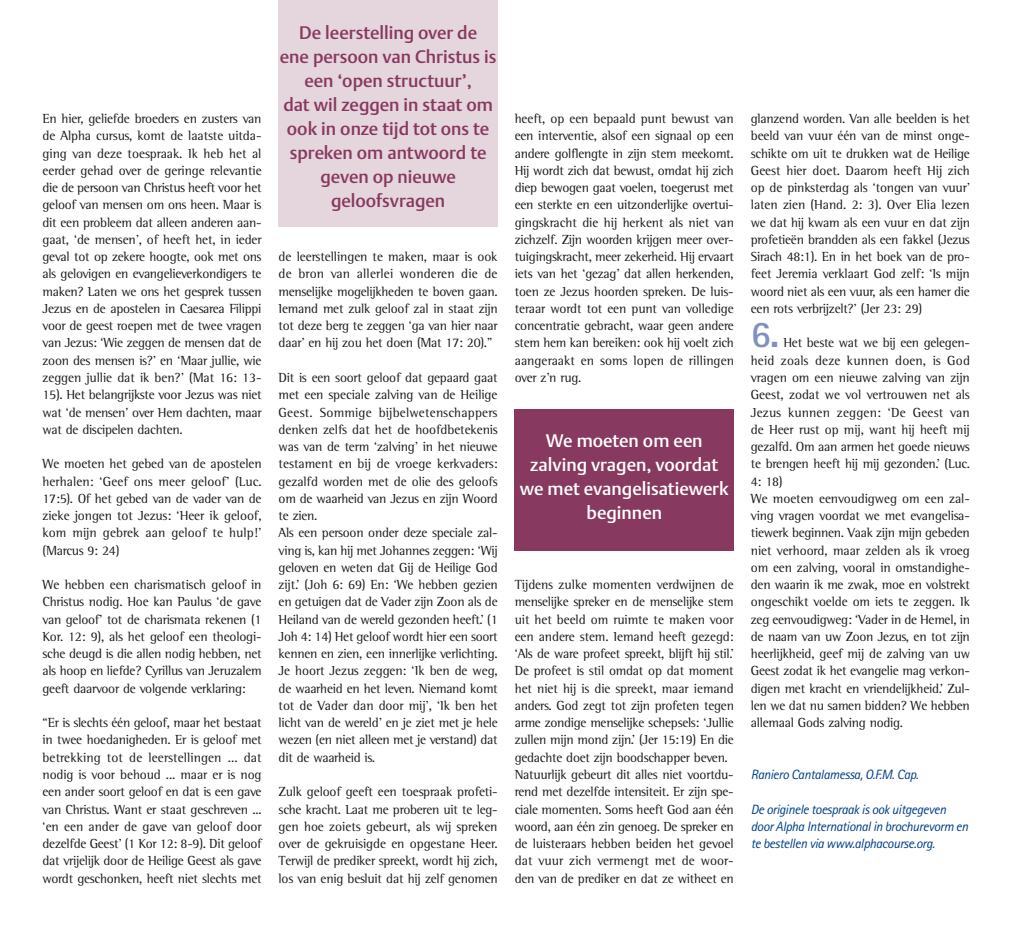
<style>
.page{position:relative;width:1021px;height:936px;background:#fff}
.page>*{position:absolute;margin:0;border:0;box-sizing:border-box;transform-origin:0 0}
.platte_tekst{font:700 37.5px "Rotis Sans Serif";color:#8190c0}
.streamer{font:18px/24px "DTL Argo ST Medium";color:#87395f;text-align:center}
.streamer-2{font:18px/24px "DTL Argo ST Medium";color:#fff;text-align:center}
.platte_tekst-2{font:13.5px/17.2px "Rotis Semi Serif";letter-spacing:-.02em;color:#1b1b1f;text-align:justify}
.schrijver{font:italic 13.5px/17.2px "Rotis Sans Serif";letter-spacing:-.03em;color:#004188}
</style>
<div class="page">
<div style="left:279px;top:0;width:218px;height:226px;background:#e5d5dd"></div>
<div style="left:514px;top:409px;width:219px;height:141px;background:#87395f"></div>
<p class="platte_tekst-2" style="left:43px;top:110px;width:221px">En hier, geliefde broeders en zusters van de Alpha cursus, komt de laatste uitda&shy;ging van deze toespraak. Ik heb het al eerder gehad over de geringe relevantie die de persoon van Christus heeft voor het geloof van mensen om ons heen. Maar is dit een probleem dat alleen anderen aan&shy;gaat, ‘de mensen’, of heeft het, in ieder geval tot op zekere hoogte, ook met ons als gelovigen en evangelieverkondigers te maken? Laten we ons het gesprek tussen Jezus en de apostelen in Caesarea Filippi voor de geest roepen met de twee vragen van Jezus: ‘Wie zeggen de mensen dat de zoon des mensen is?’ en ‘Maar jullie, wie zeggen jullie dat ik ben?’ (Mat 16: 13- 15). Het belangrijkste voor Jezus was niet wat ‘de mensen’ over Hem dachten, maar wat de discipelen dachten.</p>
<p class="platte_tekst-2" style="left:43px;top:455px;width:221px">We moeten het gebed van de apostelen herhalen: ‘Geef ons meer geloof’ (Luc.<br>17:5). Of het gebed van de vader van de zieke jongen tot Jezus: ‘Heer ik geloof, kom mijn gebrek aan geloof te hulp!’ (Marcus 9: 24)</p>
<p class="platte_tekst-2" style="left:43px;top:576px;width:220px">We hebben een charismatisch geloof in Christus nodig. Hoe kan Paulus ‘de gave van geloof’ tot de charismata rekenen (1<br>Kor. 12: 9), als het geloof een theologi&shy;sche deugd is die allen nodig hebben, net als hoop en liefde? Cyrillus van Jeruzalem geeft daarvoor de volgende verklaring:</p>
<p class="platte_tekst-2" style="left:43px;top:714px;width:221px">“Er is slechts één geloof, maar het bestaat in twee hoedanigheden. Er is geloof met betrekking tot de leerstellingen ... dat nodig is voor behoud ... maar er is nog een ander soort geloof en dat is een gave van Christus. Want er staat geschreven ... ‘en een ander de gave van geloof door dezelfde Geest’ (1 Kor 12: 8-9). Dit geloof dat vrijelijk door de Heilige Geest als gave wordt geschonken, heeft niet slechts met</p>
<p class="streamer" style="left:299px;top:20px;width:179px">De leerstelling over de</p>
<p class="streamer" style="left:280px;top:44px;width:218px">ene persoon van Christus is een ‘open structuur’,</p>
<p class="streamer" style="left:283px;top:92px;width:211px">dat wil zeggen in staat om ook in onze tijd tot ons te spreken om antwoord te geven op nieuwe</p>
<p class="streamer" style="left:331px;top:188px;width:116px">geloofsvragen</p>
<p class="platte_tekst-2" style="left:279px;top:248px;width:221px">de leerstellingen te maken, maar is ook de bron van allerlei wonderen die de menselijke mogelijkheden te boven gaan.<br>Iemand met zulk geloof zal in staat zijn tot deze berg te zeggen ‘ga van hier naar daar’ en hij zou het doen (Mat 17: 20).”</p>
<p class="platte_tekst-2" style="left:279px;top:369px;width:221px">Dit is een soort geloof dat gepaard gaat met een speciale zalving van de Heilige Geest. Sommige bijbelwetenschappers denken zelfs dat het de hoofdbetekenis was van de term ‘zalving’ in het nieuwe testament en bij de vroege kerkvaders: gezalfd worden met de olie des geloofs om de waarheid van Jezus en zijn Woord te zien.</p>
<p class="platte_tekst-2" style="left:279px;top:524px;width:221px">Als een persoon onder deze speciale zal&shy;ving is, kan hij met Johannes zeggen: ‘Wij geloven en weten dat Gij de Heilige God zijt.’ (Joh 6: 69) En: ‘We hebben gezien en getuigen dat de Vader zijn Zoon als de Heiland van de wereld gezonden heeft.’ (1<br>Joh 4: 14) Het geloof wordt hier een soort kennen en zien, een innerlijke verlichting.<br>Je hoort Jezus zeggen: ‘Ik ben de weg, de waarheid en het leven. Niemand komt tot de Vader dan door mij’, ‘Ik ben het licht van de wereld’ en je ziet met je hele wezen (en niet alleen met je verstand) dat dit de waarheid is.</p>
<p class="platte_tekst-2" style="left:279px;top:783px;width:221px">Zulk geloof geeft een toespraak profeti&shy;sche kracht. Laat me proberen uit te leg&shy;gen hoe zoiets gebeurt, als wij spreken over de gekruisigde en opgestane Heer.<br>Terwijl de prediker spreekt, wordt hij zich, los van enig besluit dat hij zelf genomen</p>
<p class="platte_tekst-2" style="left:514px;top:110px;width:221px">heeft, op een bepaald punt bewust van een interventie, alsof een signaal op een andere golflengte in zijn stem meekomt.<br>Hij wordt zich dat bewust, omdat hij zich diep bewogen gaat voelen, toegerust met een sterkte en een uitzonderlijke overtui&shy;gingskracht die hij herkent als niet van zichzelf. Zijn woorden krijgen meer over&shy;tuigingskracht, meer zekerheid. Hij ervaart iets van het ‘gezag’ dat allen herkenden, toen ze Jezus hoorden spreken. De luis&shy;teraar wordt tot een punt van volledige concentratie gebracht, waar geen andere stem hem kan bereiken: ook hij voelt zich aangeraakt en soms lopen de rillingen over z’n rug.</p>
<p class="streamer-2" style="left:546px;top:429px;width:158px">We moeten om een</p>
<p class="streamer-2" style="left:520px;top:453px;width:210px">zalving vragen, voordat we met evangelisatiewerk beginnen</p>
<p class="platte_tekst-2" style="left:514px;top:576px;width:221px">Tijdens zulke momenten verdwijnen de menselijke spreker en de menselijke stem uit het beeld om ruimte te maken voor een andere stem. Iemand heeft gezegd: ‘Als de ware profeet spreekt, blijft hij stil.’ De profeet is stil omdat op dat moment het niet hij is die spreekt, maar iemand anders. God zegt tot zijn profeten tegen arme zondige menselijke schepsels: ‘Jullie zullen mijn mond zijn.’ (Jer 15:19) En die gedachte doet zijn boodschapper beven.</p>
<p class="platte_tekst-2" style="left:514px;top:765px;width:220px">Natuurlijk gebeurt dit alles niet voortdu&shy;rend met dezelfde intensiteit. Er zijn spe&shy;ciale momenten. Soms heeft God aan één woord, aan één zin genoeg. De spreker en de luisteraars hebben beiden het gevoel dat vuur zich vermengt met de woor&shy;den van de prediker en dat ze witheet en</p>
<p class="platte_tekst-2" style="left:750px;top:110px;width:221px">glanzend worden. Van alle beelden is het beeld van vuur één van de minst onge&shy;schikte om uit te drukken wat de Heilige Geest hier doet. Daarom heeft Hij zich op de pinksterdag als ‘tongen van vuur’ laten zien (Hand. 2: 3). Over Elia lezen we dat hij kwam als een vuur en dat zijn profetieën brandden als een fakkel (Jezus Sirach 48:1). En in het boek van de pro&shy;feet Jeremia verklaart God zelf: ‘Is mijn woord niet als een vuur, als een hamer die een rots verbrijzelt?’ (Jer 23: 29)</p>
<p class="platte_tekst" style="left:750px;top:311px;width:30px">6.</p>
<p class="platte_tekst-2" style="left:750px;top:334px;width:221px;text-indent:33px">Het beste wat we bij een gelegen&shy;heid zoals deze kunnen doen, is God vragen om een nieuwe zalving van zijn Geest, zodat we vol vertrouwen net als Jezus kunnen zeggen: ‘De Geest van de Heer rust op mij, want hij heeft mij gezalfd. Om aan armen het goede nieuws te brengen heeft hij mij gezonden.’ (Luc.<br>4: 18)</p>
<p class="platte_tekst-2" style="left:750px;top:489px;width:221px">We moeten eenvoudigweg om een zal&shy;ving vragen voordat we met evangelisa&shy;tiewerk beginnen. Vaak zijn mijn gebeden niet verhoord, maar zelden als ik vroeg om een zalving, vooral in omstandighe&shy;den waarin ik me zwak, moe en volstrekt ongeschikt voelde om iets te zeggen. Ik zeg eenvoudigweg: ‘Vader in de Hemel, in de naam van uw Zoon Jezus, en tot zijn heerlijkheid, geef mij de zalving van uw Geest zodat ik het evangelie mag verkon&shy;digen met kracht en vriendelijkheid.’ Zul&shy;len we dat nu samen bidden? We hebben allemaal Gods zalving nodig.</p>
<p class="schrijver" style="left:750px;top:765px;width:169px">Raniero Cantalamessa, O.F.M. Cap.</p>
<p class="schrijver" style="left:750px;top:800px;width:219px">De originele toespraak is ook uitgegeven door Alpha International in brochurevorm en te bestellen via www.alphacourse.org.</p>
</div>
